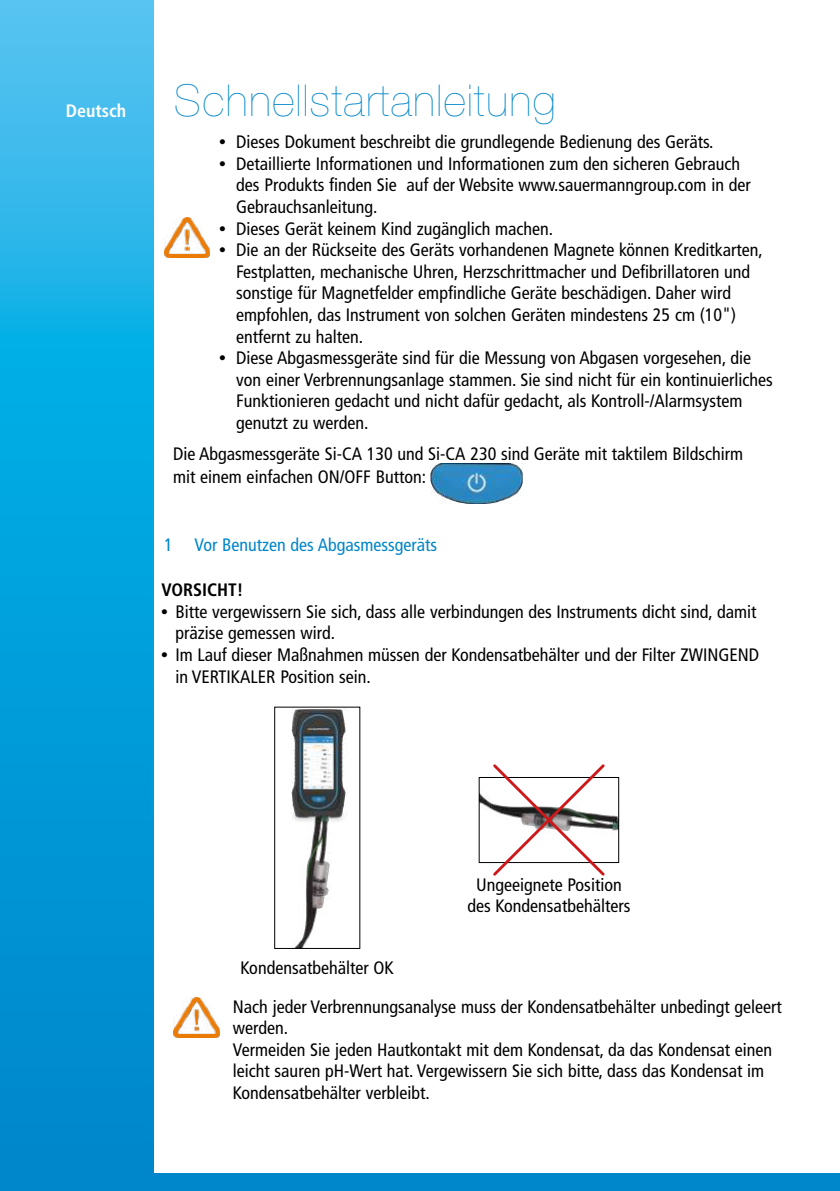
<style>
.page{position:relative;width:840px;height:1191px;background:#fff}
.page>*{position:absolute;margin:0;border:0;box-sizing:border-box;transform-origin:0 0}
.t1{font:200 44px "Helvetica Neue LT Std";letter-spacing:.03em;color:#0086ca}
.t2{font:condensed 18px/21.6px "Frutiger LT Std";color:#000}
.t3{font:condensed 18px "Frutiger LT Std";color:#0086ca}
.t4{font:700 condensed 18px "Frutiger LT Std";color:#000}
.t5{font:700 condensed 18px "Frutiger LT Std";color:#fff}
.s1{font-family:"Myriad Pro";font-stretch:normal;font-size:24px}
</style>
<div class="page">
<svg style="left:0;top:0;width:153px;height:1173px;background:#10a3dd"></svg>
<div style="left:0;top:1173px;width:839px;height:18px;background:#0086ca"></div>
<img style="left:164px;top:217px;width:46px;height:40px">
<img style="left:174px;top:997px;width:45px;height:40px">
<img style="left:430px;top:464px;width:92px;height:39px">
<img style="left:291px;top:708px;width:57px;height:239px">
<div style="left:274px;top:706px;width:86px;height:243px;border:1px solid #000"></div>
<img style="left:480px;top:793px;width:137px;height:41px">
<div style="left:478px;top:777px;width:141px;height:86px;border:1px solid #000"></div>
<svg style="left:490px;top:764px;width:117px;height:112px"></svg>
<p class="t5" style="left:66px;top:100px;width:62px">Deutsch</p>
<h1 class="t1" style="left:174px;top:75px;width:382px">Schnellstartanleitung</h1>
<p class="t2" style="left:219px;top:131px;width:495px"><span class="s1">•</span> Dieses Dokument beschreibt die grundlegende Bedienung des Geräts.</p>
<p class="t2" style="left:236px;top:153px;width:516px;text-indent:-17px"><span class="s1">•</span> Detaillierte Informationen und Informationen zum den sicheren Gebrauch des Produkts finden Sie auf der Website www.sauermanngroup.com in der<br>Gebrauchsanleitung.</p>
<p class="t2" style="left:219px;top:218px;width:335px"><span class="s1">•</span> Dieses Gerät keinem Kind zugänglich machen.</p>
<p class="t2" style="left:236px;top:239px;width:527px;text-indent:-17px"><span class="s1">•</span> Die an der Rückseite des Geräts vorhandenen Magnete können Kreditkarten, Festplatten, mechanische Uhren, Herzschrittmacher und Defibrillatoren und sonstige für Magnetfelder empfindliche Geräte beschädigen. Daher wird empfohlen, das Instrument von solchen Geräten mindestens 25 cm (10") entfernt zu halten.</p>
<p class="t2" style="left:236px;top:347px;width:538px;text-indent:-17px"><span class="s1">•</span> Diese Abgasmessgeräte sind für die Messung von Abgasen vorgesehen, die von einer Verbrennungsanlage stammen. Sie sind nicht für ein kontinuierliches Funktionieren gedacht und nicht dafür gedacht, als Kontroll-/Alarmsystem genutzt zu werden.</p>
<p class="t2" style="left:173px;top:443px;width:571px;line-height:22.8px">Die Abgasmessgeräte Si-CA 130 und Si-CA 230 sind Geräte mit taktilem Bildschirm mit einem einfachen ON/OFF Button:</p>
<p class="t3" style="left:164px;top:534px;width:274px">1 Vor Benutzen des Abgasmessgeräts</p>
<p class="t4" style="left:161px;top:579px;width:84px">VORSICHT!</p>
<p class="t2" style="left:175px;top:601px;width:582px;text-indent:-14px"><span class="s1">•</span> Bitte vergewissern Sie sich, dass alle verbindungen des Instruments dicht sind, damit präzise gemessen wird.</p>
<p class="t2" style="left:175px;top:644px;width:585px;text-indent:-14px"><span class="s1">•</span> Im Lauf dieser Maßnahmen müssen der Kondensatbehälter und der Filter ZWINGEND in VERTIKALER Position sein.</p>
<p class="t2" style="left:240px;top:957px;width:155px">Kondensatbehälter OK</p>
<p class="t2" style="left:467px;top:873px;width:164px;text-align:center">Ungeeignete Position des Kondensatbehälters</p>
<p class="t2" style="left:233px;top:995px;width:550px">Nach jeder Verbrennungsanalyse muss der Kondensatbehälter unbedingt geleert werden.<br>Vermeiden Sie jeden Hautkontakt mit dem Kondensat, da das Kondensat einen leicht sauren pH-Wert hat. Vergewissern Sie sich bitte, dass das Kondensat im Kondensatbehälter verbleibt.</p>
</div>
